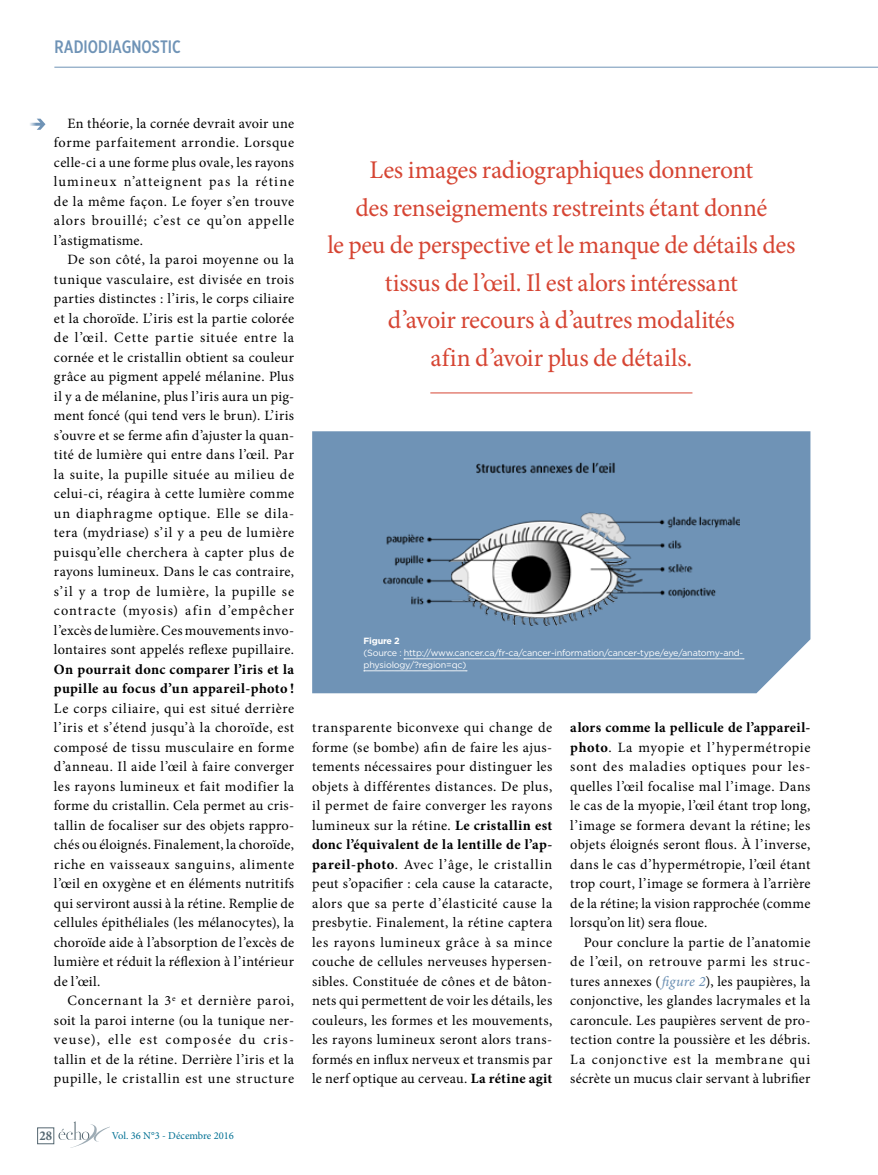
<style>
.page{position:relative;width:878px;height:1175px;background:#fff}
.page>*{position:absolute;margin:0;border:0;box-sizing:border-box;transform-origin:0 0}
.t1{font:25.5px/37.5px "Minion Pro";letter-spacing:-.015em;color:#d64533;text-align:center}
.t2{font:500 18px "Gotham X Narrow";color:#6f93b6}
.t3{font:14.25px/19.5px "Minion Pro";letter-spacing:.02em;color:#000;text-align:justify}
.t4{font:700 14.25px/19.5px "Minion Pro";letter-spacing:.025em;color:#000}
.t5{font:700 condensed 13.5px "Minion Pro";color:#546670}
.t6{font:10.5px "Minion Pro";color:#007093}
.t7{font:9px/12px "Gotham";letter-spacing:-.02em;color:#fff}
.t8{font:700 9px "Gotham";letter-spacing:-.02em;color:#fff}
.s1{font-weight:700}
.s2{font-weight:500;font-style:italic;color:#6f93b6}
</style>
<div class="page">
<svg style="left:58px;top:1121px;width:52px;height:26px"></svg>
<div style="left:37px;top:1127px;width:17px;height:16px;border:1px solid #546670"></div>
<svg style="left:30px;top:119px;width:15px;height:11px"></svg>
<hr style="left:54px;top:67px;width:824px;height:1px;background:#6f93b6">
<hr style="left:430px;top:393px;width:262px;height:1px;background:#d64533">
<div style="left:312px;top:431px;width:498px;height:262px;background:#6f93b6"></div>
<img style="left:383px;top:462px;width:356px;height:163px">
<svg style="left:404px;top:658px;width:340px;height:1px"></svg>
<svg style="left:364px;top:670px;width:103px;height:1px"></svg>
<p class="t2" style="left:54px;top:36px;width:128px">RADIODIAGNOSTIC</p>
<p class="t3" style="left:54px;top:113px;width:242px;text-indent:13px">En théorie, la cornée devrait avoir une forme parfaitement arrondie. Lorsque celle-ci a une forme plus ovale, les rayons lumineux n’atteignent pas la rétine de la même façon. Le foyer s’en trouve alors brouillé; c’est ce qu’on appelle l’astigmatisme.</p>
<p class="t3" style="left:54px;top:250px;width:242px;text-indent:13px">De son côté, la paroi moyenne ou la tunique vasculaire, est divisée en trois parties distinctes : l’iris, le corps ciliaire et la choroïde. L’iris est la partie colorée de l’œil. Cette partie située entre la cornée et le cristallin obtient sa couleur grâce au pigment appelé mélanine. Plus il y a de mélanine, plus l’iris aura un pig&shy;ment foncé (qui tend vers le brun). L’iris s’ouvre et se ferme afin d’ajuster la quan&shy;tité de lumière qui entre dans l’œil. Par la suite, la pupille située au milieu de celui-ci, réagira à cette lumière comme un diaphragme optique. Elle se dila&shy;tera (mydriase) s’il y a peu de lumière puisqu’elle cherchera à capter plus de rayons lumineux. Dans le cas contraire, s’il y a trop de lumière, la pupille se contracte (myosis) afin d’empêcher l’excès de lumière. Ces mouvements invo&shy;lontaires sont appelés reflexe pupillaire.</p>
<p class="t4" style="left:54px;top:659px;width:242px">On pourrait donc comparer l’iris et la pupille au focus d’un appareil-photo !</p>
<p class="t3" style="left:54px;top:698px;width:242px">Le corps ciliaire, qui est situé derrière l’iris et s’étend jusqu’à la choroïde, est composé de tissu musculaire en forme d’anneau. Il aide l’œil à faire converger les rayons lumineux et fait modifier la forme du cristallin. Cela permet au cris&shy;tallin de focaliser sur des objets rappro&shy;chés ou éloignés. Finalement, la choroïde, riche en vaisseaux sanguins, alimente l’œil en oxygène et en éléments nutritifs qui serviront aussi à la rétine. Remplie de cellules épithéliales (les mélanocytes), la choroïde aide à l’absorption de l’excès de lumière et réduit la réflexion à l’intérieur de l’œil.</p>
<p class="t3" style="left:54px;top:991px;width:242px;text-indent:13px">Concernant la 3<sup>e</sup> et dernière paroi, soit la paroi interne (ou la tunique ner&shy;veuse), elle est composée du cris&shy;tallin et de la rétine. Derrière l’iris et la pupille, le cristallin est une structure</p>
<p class="t5" style="left:39px;top:1126px;width:14px">28</p>
<p class="t6" style="left:112px;top:1129px;width:124px">Vol. 36 N°3 - Décembre 2016</p>
<p class="t1" style="left:327px;top:151px;width:469px">Les images radiographiques donneront<br>des renseignements restreints étant donné<br>le peu de perspective et le manque de détails des tissus de l’œil. Il est alors intéressant<br>d’avoir recours à d’autres modalités<br>afin d’avoir plus de détails.</p>
<p class="t8" style="left:363px;top:634px;width:38px">Figure 2</p>
<p class="t7" style="left:363px;top:646px;width:381px">(Source : http://www.cancer.ca/fr-ca/cancer-information/cancer-type/eye/anatomy-and&shy;physiology/?region=qc)</p>
<p class="t3" style="left:312px;top:718px;width:242px">transparente biconvexe qui change de forme (se bombe) afin de faire les ajus&shy;tements nécessaires pour distinguer les objets à différentes distances. De plus, il permet de faire converger les rayons lumineux sur la rétine. <span class="s1">Le cristallin est donc l’équivalent de la lentille de l’ap&shy;pareil-photo</span>. Avec l’âge, le cristallin peut s’opacifier : cela cause la cataracte, alors que sa perte d’élasticité cause la presbytie. Finalement, la rétine captera les rayons lumineux grâce à sa mince couche de cellules nerveuses hypersen&shy;sibles. Constituée de cônes et de bâton&shy;nets qui permettent de voir les détails, les couleurs, les formes et les mouvements, les rayons lumineux seront alors trans&shy;formés en influx nerveux et transmis par le nerf optique au cerveau. <span class="s1">La rétine agit</span></p>
<p class="t3" style="left:570px;top:718px;width:242px"><span class="s1">alors comme la pellicule de l’appareil&shy;photo</span>. La myopie et l’hypermétropie sont des maladies optiques pour les&shy;quelles l’œil focalise mal l’image. Dans le cas de la myopie, l’œil étant trop long, l’image se formera devant la rétine; les objets éloignés seront flous. À l’inverse, dans le cas d’hypermétropie, l’œil étant trop court, l’image se formera à l’arrière de la rétine; la vision rapprochée (comme lorsqu’on lit) sera floue.</p>
<p class="t3" style="left:570px;top:932px;width:242px;text-indent:13px">Pour conclure la partie de l’anatomie de l’œil, on retrouve parmi les struc&shy;tures annexes (<span class="s2">figure 2</span>), les paupières, la conjonctive, les glandes lacrymales et la caroncule. Les paupières servent de pro&shy;tection contre la poussière et les débris.<br>La conjonctive est la membrane qui sécrète un mucus clair servant à lubrifier</p>
</div>
